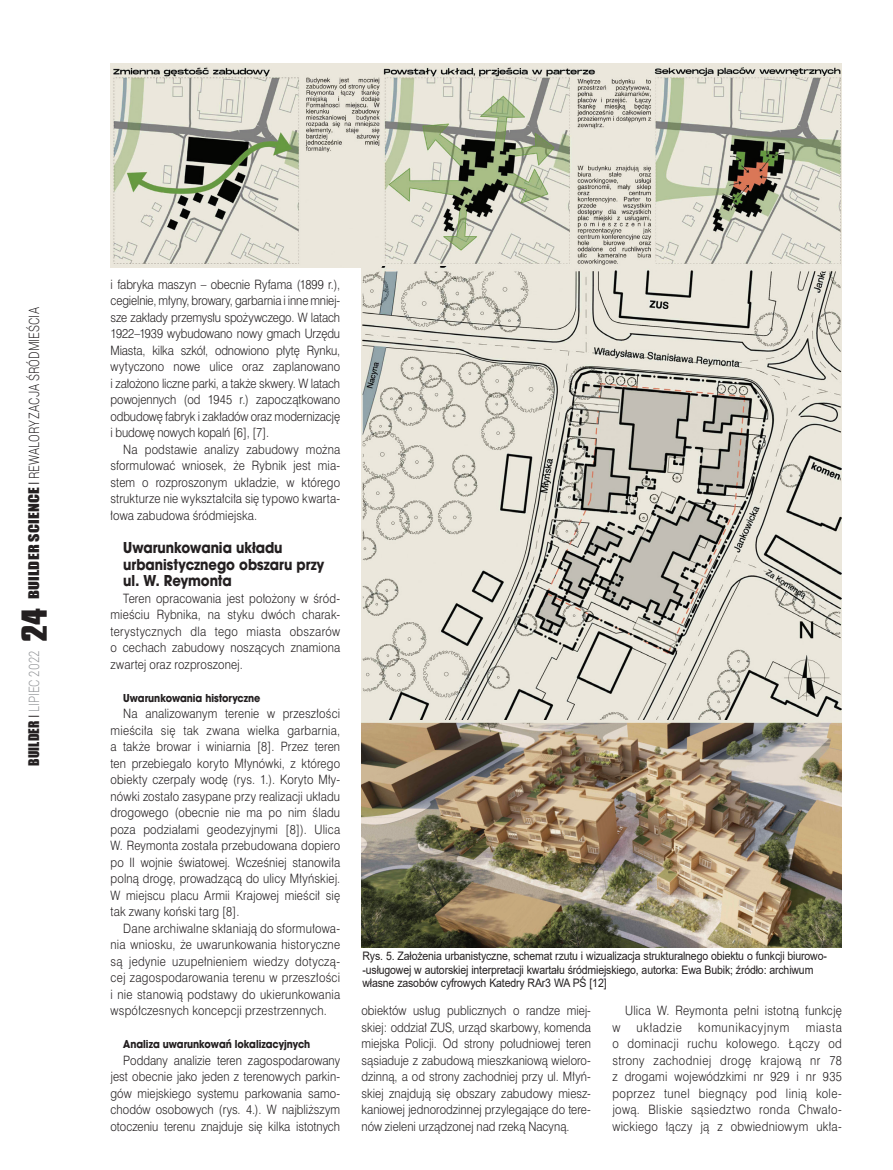
<style>
.page{position:relative;width:893px;height:1170px;background:#fff}
.page>*{position:absolute;margin:0;border:0;box-sizing:border-box;transform-origin:0 0}
.srodtytul{font:700 16.5px/16.5px "Avant Gar Got Itc TEE";color:#231f20;scale:.9 1}
.t1{font:300 14.25px "Roboto";letter-spacing:.005em;color:#231f20;scale:.8 1}
.t2{font:300 14.25px "Roboto";color:#939598;scale:.8 1}
.tekst_swiss{font:12px/16.5px "Swis 721 Lt PL";letter-spacing:.015em;color:#231f20;text-align:justify;scale:.89 1}
.srodtytul-2{font:700 12px "Avant Gar Got Itc TEE";color:#231f20;scale:.9 1}
.tekst_swiss-2{font:12px "Swis 721 Lt PL";letter-spacing:.06em;color:#231f20;scale:.89 1}
.Fot_podpis{font:11.7px/13.5px "Arial";letter-spacing:-.015em;color:#231f20;scale:.9 1}
.s1{font-family:"Impact";font-weight:400;font-size:13.5px}
.s2{font-family:"Swis 721 Lt PL";font-weight:400;font-size:13.5px}
.s3{font-family:"Impact";font-weight:400;font-size:13.5px;color:#231f20}
.s4{font-family:"Swis 721 Lt PL";font-weight:400;font-size:13.5px;color:#231f20}
.s5{font-family:"Compacta PL";font-weight:700;font-size:30px;color:#231f20}
</style>
<div class="page">
<img style="left:111px;top:64px;width:731px;height:203px">
<img style="left:361px;top:267px;width:481px;height:680px">
<p class="t1" style="left:24px;top:599px;width:366px;rotate:-90deg"><span class="s1">BUILDER SCIENCE</span> <span class="s2">I</span> REWALORYZACJA ŚRÓDMIEŚCIA</p>
<p class="t2" style="left:24px;top:765px;width:199px;rotate:-90deg"><span class="s3">BUILDER</span> <span class="s4">I</span> LIPIEC 2022 <span class="s5">24</span></p>
<p class="tekst_swiss" style="left:111px;top:276px;width:259px">i fabryka maszyn – obecnie Ryfama (1899 r.), cegielnie, młyny, browary, garbarnia i inne mniej&shy;sze zakłady przemysłu spożywczego. W latach 1922–1939 wybudowano nowy gmach Urzędu Miasta, kilka szkół, odnowiono płytę Rynku, wytyczono nowe ulice oraz zaplanowano i założono liczne parki, a także skwery. W latach powojennych (od 1945 r.) zapoczątkowano odbudowę fabryk i zakładów oraz modernizację i budowę nowych kopalń [6], [7].</p>
<p class="tekst_swiss" style="left:111px;top:441px;width:259px;text-indent:13px">Na podstawie analizy zabudowy można sformułować wniosek, że Rybnik jest mia&shy;stem o rozproszonym układzie, w którego strukturze nie wykształciła się typowo kwarta&shy;łowa zabudowa śródmiejska.</p>
<p class="srodtytul" style="left:123px;top:539px;width:225px">Uwarunkowania układu urbanistycznego obszaru przy ul. W. Reymonta</p>
<p class="tekst_swiss" style="left:111px;top:589px;width:259px;text-indent:13px">Teren opracowania jest położony w śród&shy;mieściu Rybnika, na styku dwóch charak&shy;terystycznych dla tego miasta obszarów o cechach zabudowy noszących znamiona zwartej oraz rozproszonej.</p>
<p class="srodtytul-2" style="left:123px;top:690px;width:154px">Uwarunkowania historyczne</p>
<p class="tekst_swiss" style="left:111px;top:705px;width:259px;text-indent:13px">Na analizowanym terenie w przeszłości mieściła się tak zwana wielka garbarnia, a także browar i winiarnia [8]. Przez teren ten przebiegało koryto Młynówki, z którego obiekty czerpały wodę (rys. 1.). Koryto Mły&shy;nówki zostało zasypane przy realizacji układu drogowego (obecnie nie ma po nim śladu poza podziałami geodezyjnymi [8]). Ulica W. Reymonta została przebudowana dopiero po II wojnie światowej. Wcześniej stanowiła polną drogę, prowadzącą do ulicy Młyńskiej.<br>W miejscu placu Armii Krajowej mieścił się tak zwany koński targ [8].</p>
<p class="tekst_swiss" style="left:111px;top:919px;width:259px;text-indent:13px">Dane archiwalne skłaniają do sformułowa&shy;nia wniosku, że uwarunkowania historyczne są jedynie uzupełnieniem wiedzy dotyczą&shy;cej zagospodarowania terenu w przeszłości i nie stanowią podstawy do ukierunkowania współczesnych koncepcji przestrzennych.</p>
<p class="srodtytul-2" style="left:123px;top:1036px;width:209px">Analiza uwarunkowań lokalizacyjnych</p>
<p class="tekst_swiss" style="left:111px;top:1051px;width:259px;text-indent:13px">Poddany analizie teren zagospodarowany jest obecnie jako jeden z terenowych parkin&shy;gów miejskiego systemu parkowania samo&shy;chodów osobowych (rys. 4.). W najbliższym otoczeniu terenu znajduje się kilka istotnych</p>
<p class="Fot_podpis" style="left:362px;top:949px;width:517px">Rys. 5. Założenia urbanistyczne, schemat rzutu i wizualizacja strukturalnego obiektu o funkcji biurowo--usługowej w autorskiej interpretacji kwartału śródmiejskiego, autorka: Ewa Bubik; źródło: archiwum własne zasobów cyfrowych Katedry RAr3 WA PŚ [12]</p>
<p class="tekst_swiss" style="left:361px;top:1002px;width:259px">obiektów usług publicznych o randze miej&shy;skiej: oddział ZUS, urząd skarbowy, komenda miejska Policji. Od strony południowej teren sąsiaduje z zabudową mieszkaniową wieloro&shy;dzinną, a od strony zachodniej przy ul. Młyń&shy;skiej znajdują się obszary zabudowy miesz&shy;kaniowej jednorodzinnej przylegające do tere&shy;nów zieleni urządzonej nad rzeką Nacyną.</p>
<p class="tekst_swiss" style="left:625px;top:1002px;width:245px">Ulica W. Reymonta pełni istotną funkcję</p>
<p class="tekst_swiss" style="left:612px;top:1018px;width:10px">w</p>
<p class="tekst_swiss-2" style="left:636px;top:1019px;width:53px">układzie</p>
<p class="tekst_swiss-2" style="left:698px;top:1019px;width:104px">komunikacyjnym</p>
<p class="tekst_swiss" style="left:612px;top:1018px;width:260px;text-indent:193px">miasta o dominacji ruchu kołowego. Łączy od strony zachodniej drogę krajową nr 78 z drogami wojewódzkimi nr 929 i nr 935 poprzez tunel biegnący pod linią kole&shy;jową. Bliskie sąsiedztwo ronda Chwało&shy;wickiego łączy ją z obwiedniowym ukła-</p>
</div>
